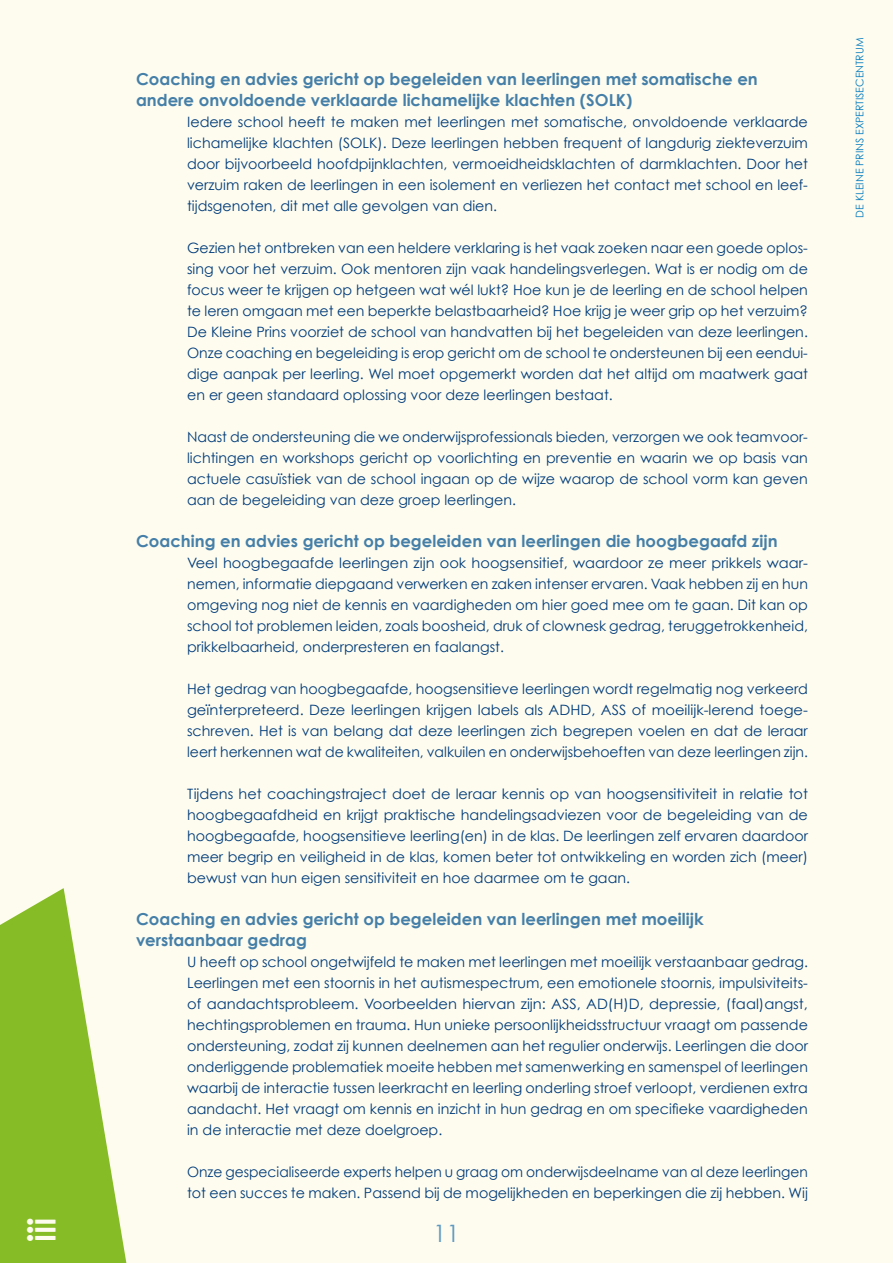
<style>
.page{position:relative;width:893px;height:1263px;background:#fefcef}
.page>*{position:absolute;margin:0;border:0;box-sizing:border-box;transform-origin:0 0}
.t1{font:24px "Century Gothic";color:#5d99c1}
.t2{font:700 16.5px/21px "Century Gothic";color:#457fa8}
.t3{font:14.25px/21px "Century Gothic";color:#003b79;text-align:justify}
.t4{font:10.5px "Century Gothic";color:#0079bc}
</style>
<div class="page">
<svg style="left:0;top:888px;width:126px;height:375px;fill:#86bc25"></svg>
<svg style="left:27px;top:1219px;width:29px;height:22px"></svg>
<p class="t2" style="left:136px;top:68px;width:623px">Coaching en advies gericht op begeleiden van leerlingen met somatische en andere onvoldoende verklaarde lichamelijke klachten (SOLK)</p>
<p class="t3" style="left:187px;top:111px;width:622px">Iedere school heeft te maken met leerlingen met somatische, onvoldoende verklaarde lichamelijke klachten (SOLK). Deze leerlingen hebben frequent of langdurig ziekteverzuim door bijvoorbeeld hoofdpijnklachten, vermoeidheidsklachten of darmklachten. Door het verzuim raken de leerlingen in een isolement en verliezen het contact met school en leef&shy;tijdsgenoten, dit met alle gevolgen van dien.</p>
<p class="t3" style="left:187px;top:237px;width:622px">Gezien het ontbreken van een heldere verklaring is het vaak zoeken naar een goede oplos&shy;sing voor het verzuim. Ook mentoren zijn vaak handelingsverlegen. Wat is er nodig om de focus weer te krijgen op hetgeen wat wél lukt? Hoe kun je de leerling en de school helpen te leren omgaan met een beperkte belastbaarheid? Hoe krijg je weer grip op het verzuim?<br>De Kleine Prins voorziet de school van handvatten bij het begeleiden van deze leerlingen.<br>Onze coaching en begeleiding is erop gericht om de school te ondersteunen bij een eendui&shy;dige aanpak per leerling. Wel moet opgemerkt worden dat het altijd om maatwerk gaat en er geen standaard oplossing voor deze leerlingen bestaat.</p>
<p class="t3" style="left:187px;top:426px;width:622px">Naast de ondersteuning die we onderwijsprofessionals bieden, verzorgen we ook teamvoor&shy;lichtingen en workshops gericht op voorlichting en preventie en waarin we op basis van actuele casuïstiek van de school ingaan op de wijze waarop de school vorm kan geven aan de begeleiding van deze groep leerlingen.</p>
<p class="t2" style="left:136px;top:530px;width:643px">Coaching en advies gericht op begeleiden van leerlingen die hoogbegaafd zijn</p>
<p class="t3" style="left:187px;top:552px;width:622px">Veel hoogbegaafde leerlingen zijn ook hoogsensitief, waardoor ze meer prikkels waar&shy;nemen, informatie diepgaand verwerken en zaken intenser ervaren. Vaak hebben zij en hun omgeving nog niet de kennis en vaardigheden om hier goed mee om te gaan. Dit kan op school tot problemen leiden, zoals boosheid, druk of clownesk gedrag, teruggetrokkenheid, prikkelbaarheid, onderpresteren en faalangst.</p>
<p class="t3" style="left:187px;top:678px;width:622px">Het gedrag van hoogbegaafde, hoogsensitieve leerlingen wordt regelmatig nog verkeerd geïnterpreteerd. Deze leerlingen krijgen labels als ADHD, ASS of moeilijk-lerend toege&shy;schreven. Het is van belang dat deze leerlingen zich begrepen voelen en dat de leraar leert herkennen wat de kwaliteiten, valkuilen en onderwijsbehoeften van deze leerlingen zijn.</p>
<p class="t3" style="left:187px;top:783px;width:622px">Tijdens het coachingstraject doet de leraar kennis op van hoogsensitiviteit in relatie tot hoogbegaafdheid en krijgt praktische handelingsadviezen voor de begeleiding van de hoogbegaafde, hoogsensitieve leerling(en) in de klas. De leerlingen zelf ervaren daardoor meer begrip en veiligheid in de klas, komen beter tot ontwikkeling en worden zich (meer) bewust van hun eigen sensitiviteit en hoe daarmee om te gaan.</p>
<p class="t2" style="left:136px;top:908px;width:569px">Coaching en advies gericht op begeleiden van leerlingen met moeilijk verstaanbaar gedrag</p>
<p class="t3" style="left:187px;top:951px;width:622px">U heeft op school ongetwijfeld te maken met leerlingen met moeilijk verstaanbaar gedrag.<br>Leerlingen met een stoornis in het autismespectrum, een emotionele stoornis, impulsiviteits&shy;of aandachtsprobleem. Voorbeelden hiervan zijn: ASS, AD(H)D, depressie, (faal)angst, hechtingsproblemen en trauma. Hun unieke persoonlijkheidsstructuur vraagt om passende ondersteuning, zodat zij kunnen deelnemen aan het regulier onderwijs. Leerlingen die door onderliggende problematiek moeite hebben met samenwerking en samenspel of leerlingen waarbij de interactie tussen leerkracht en leerling onderling stroef verloopt, verdienen extra aandacht. Het vraagt om kennis en inzicht in hun gedrag en om specifieke vaardigheden in de interactie met deze doelgroep.</p>
<p class="t3" style="left:187px;top:1161px;width:622px">Onze gespecialiseerde experts helpen u graag om onderwijsdeelname van al deze leerlingen tot een succes te maken. Passend bij de mogelijkheden en beperkingen die zij hebben. Wij</p>
<h1 class="t1" style="left:433px;top:1218px;width:28px">11</h1>
<p class="t4" style="left:853px;top:218px;width:181px;rotate:-90deg">DE KLEINE PRINS EXPERTISECENTRUM</p>
</div>
